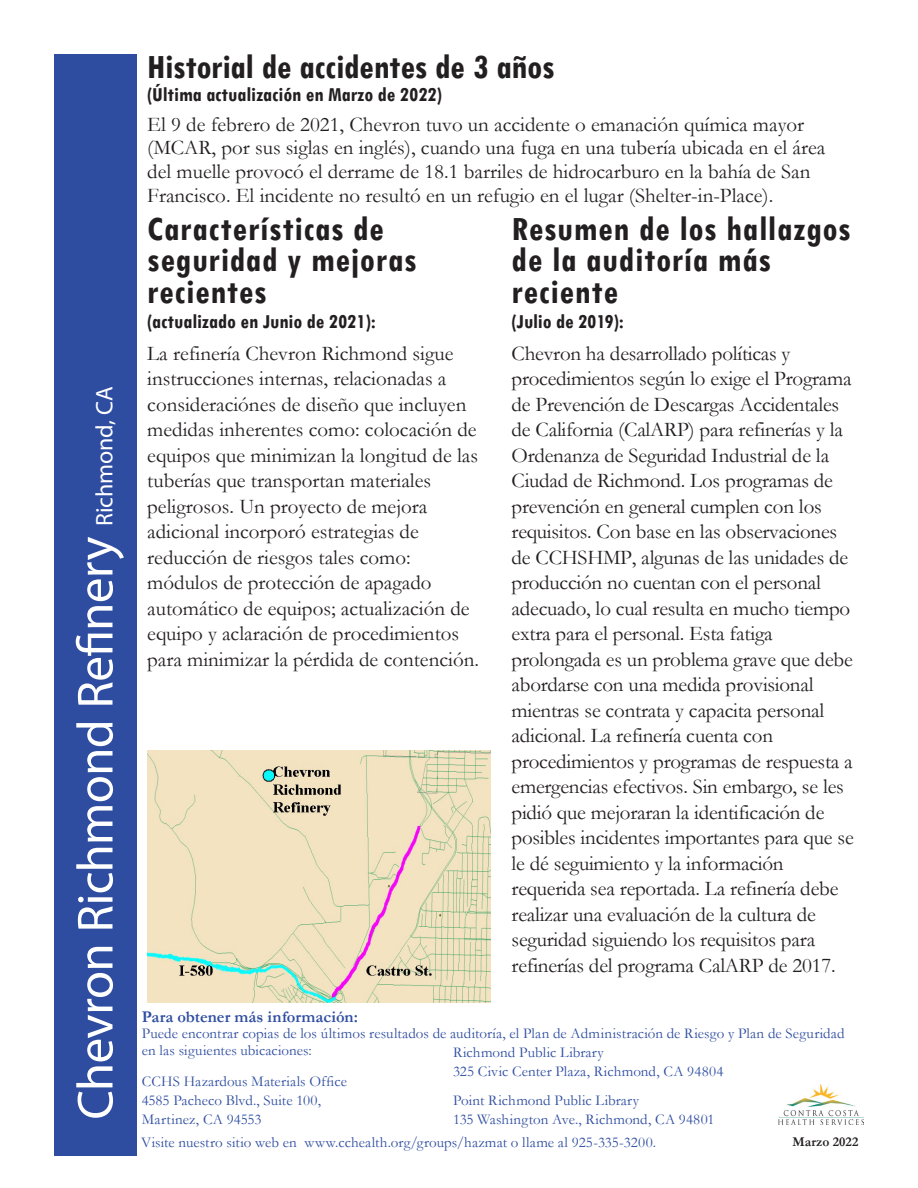
<style>
.page{position:relative;width:918px;height:1188px;background:#fff}
.page>*{position:absolute;margin:0;border:0;box-sizing:border-box;transform-origin:0 0}
.t1{font:51px "Myriad Pro";letter-spacing:-.01em;color:#fff}
.body{font:700 condensed 36px/31.5px "Tw Cen";letter-spacing:.02em;color:#231f20}
.body-2{font:700 condensed 36px "Tw Cen";letter-spacing:-.005em;color:#231f20}
.body-3{font:21px/25.5px "Garamond";color:#231f20}
.body-4{font:700 16.5px "Garamond";letter-spacing:.005em;color:#2f4ea1}
.body-5{font:15px/16.5px "Garamond";letter-spacing:.005em;color:#2f4ea1}
.body-6{font:700 13.5px "Garamond";letter-spacing:.005em;color:#231f20}
.s1{font-size:24px}
.s2{font-family:"Tw Cen";font-weight:700;font-stretch:condensed}
</style>
<div class="page">
<div style="left:54px;top:54px;width:82px;height:1102px;background:#2e4da1"></div>
<img style="left:779px;top:1085px;width:85px;height:40px">
<img style="left:147px;top:751px;width:343px;height:251px">
<h1 class="t1" style="left:64px;top:1120px;width:735px;rotate:-90deg">Chevron Richmond Refnery <span class="s1">Richmond, CA</span></h1>
<p class="body-2" style="left:147px;top:44px;width:409px">Historial de accidentes de 3 años</p>
<p class="body-3" style="left:147px;top:79px;width:658px;line-height:29.7px"><span class="s2">(Última actualización en Marzo de 2022)<br></span>El 9 de febrero de 2021, Chevron tuvo un accidente o emanación química mayor</p>
<p class="body-3" style="left:147px;top:136px;width:680px;line-height:23.5px">(MCAR, por sus siglas en inglés), cuando una fuga en una tubería ubicada en el área del muelle provocó el derrame de 18.1 barriles de hidrocarburo en la bahía de San<br>Francisco. El incidente no resultó en un refugio en el lugar (Shelter-in-Place).</p>
<p class="body" style="left:147px;top:211px;width:271px">Características de seguridad y mejoras recientes</p>
<p class="body-3" style="left:147px;top:305px;width:308px;line-height:31.5px"><span class="s2">(actualizado en Junio de 2021):<br></span>La refinería Chevron Richmond sigue</p>
<p class="body-3" style="left:147px;top:365px;width:333px">instrucciones internas, relacionadas a consideraciónes de diseño que incluyen medidas inherentes como: colocación de equipos que minimizan la longitud de las tuberías que transportan materiales peligrosos. Un proyecto de mejora adicional incorporó estrategias de reducción de riesgos tales como: módulos de protección de apagado automático de equipos; actualización de equipo y aclaración de procedimientos para minimizar la pérdida de contención.</p>
<p class="body" style="left:512px;top:211px;width:340px">Resumen de los hallazgos de la auditoría más reciente</p>
<p class="body-3" style="left:512px;top:305px;width:280px;line-height:31.5px"><span class="s2">(Julio de 2019):<br></span>Chevron ha desarrollado políticas y</p>
<p class="body-3" style="left:512px;top:365px;width:344px">procedimientos según lo exige el Programa de Prevención de Descargas Accidentales de California (CalARP) para refinerías y la Ordenanza de Seguridad Industrial de la Ciudad de Richmond. Los programas de prevención en general cumplen con los requisitos. Con base en las observaciones de CCHSHMP, algunas de las unidades de producción no cuentan con el personal adecuado, lo cual resulta en mucho tiempo extra para el personal. Esta fatiga prolongada es un problema grave que debe abordarse con una medida provisional mientras se contrata y capacita personal adicional. La refinería cuenta con procedimientos y programas de respuesta a emergencias efectivos. Sin embargo, se les pidió que mejoraran la identificación de posibles incidentes importantes para que se le dé seguimiento y la información requerida sea reportada. La refinería debe realizar una evaluación de la cultura de seguridad siguiendo los requisitos para refinerías del programa CalARP de 2017.</p>
<p class="body-4" style="left:142px;top:1005px;width:218px">Para obtener más información:</p>
<p class="body-5" style="left:142px;top:1025px;width:705px">Puede encontrar copias de los últimos resultados de auditoría, el Plan de Administración de Riesgo y Plan de Seguridad en las siguientes ubicaciones:</p>
<p class="body-5" style="left:142px;top:1072px;width:207px">CCHS Hazardous Materials Office</p>
<p class="body-5" style="left:142px;top:1092px;width:181px">4585 Pacheco Blvd., Suite 100,</p>
<p class="body-5" style="left:142px;top:1111px;width:121px">Martinez, CA 94553</p>
<p class="body-6" style="left:792px;top:1132px;width:67px">Marzo 2022</p>
<p class="body-5" style="left:453px;top:1043px;width:152px">Richmond Public Library</p>
<p class="body-5" style="left:453px;top:1063px;width:272px">325 Civic Center Plaza, Richmond, CA 94804</p>
<p class="body-5" style="left:453px;top:1092px;width:188px">Point Richmond Public Library</p>
<p class="body-5" style="left:453px;top:1111px;width:263px">135 Washington Ave., Richmond, CA 94801</p>
<p class="body-5" style="left:141px;top:1133px;width:516px">Visite nuestro sitio web en www.cchealth.org/groups/hazmat o llame al 925-335-3200.</p>
</div>
